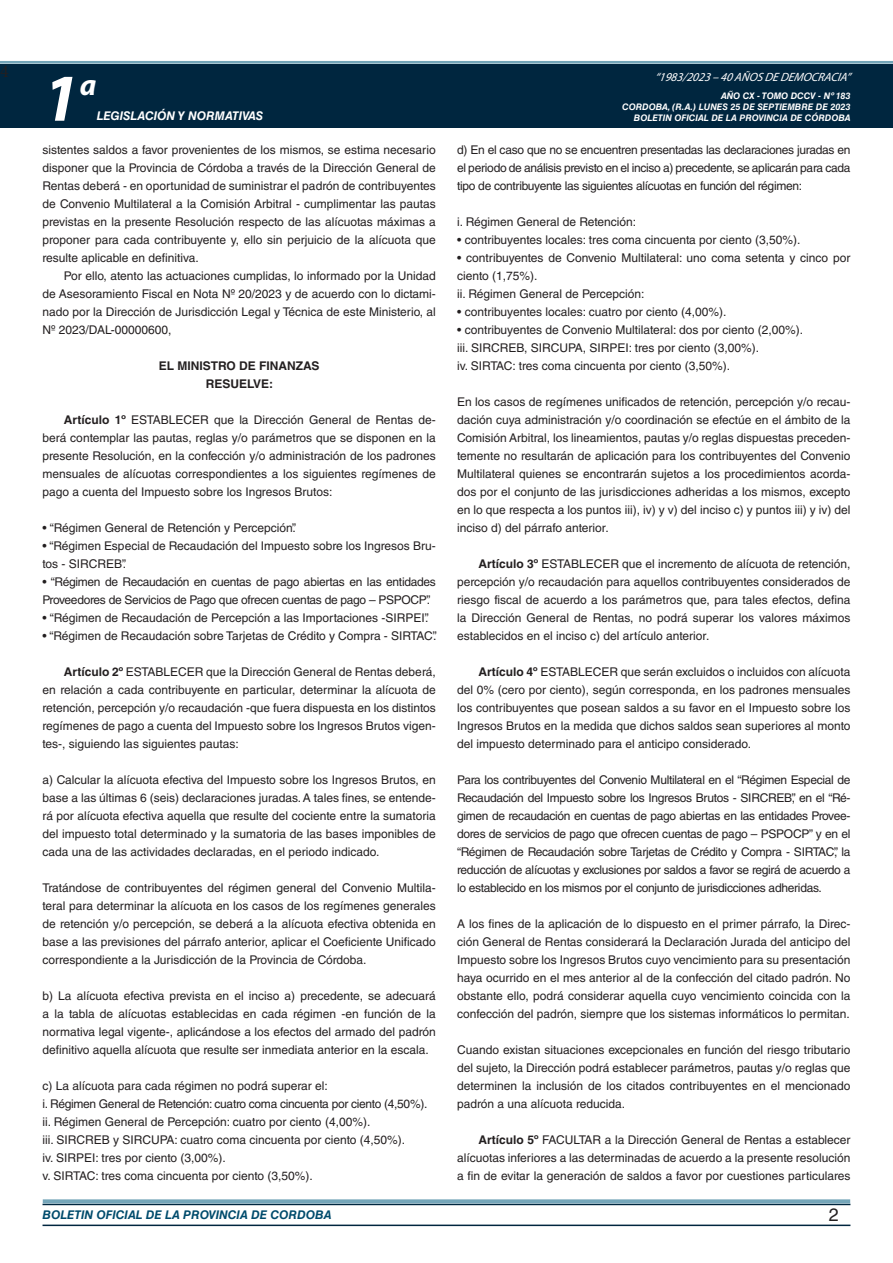
<style>
.page{position:relative;width:893px;height:1263px;background:#fff}
.page>*{position:absolute;margin:0;border:0;box-sizing:border-box;transform-origin:0 0}
.t1{font:italic 700 67.5px "Myriad Pro";color:#fff}
.t2{font:italic 700 30px "Myriad Pro";color:#fff}
.t3{font:18px "Minion Pro";color:#231f20}
.t4{font:18px "Helvetica LT Std";color:#231f20}
.TEXTO_BASE{font:12px/18px "Helvetica LT Std";color:#231f20;text-align:justify}
.TEXTO_BASE-2{font:12px/18px "Helvetica LT Std";letter-spacing:-.025em;color:#231f20}
.t5{font:italic 700 12px "Helvetica LT Std";color:#004b6c}
.t6{font:italic 12px "Myriad Pro";color:#fff}
.RESUELVE{font:700 12px "Helvetica LT Std";color:#231f20}
.t7{font:italic 700 12px "Helvetica LT Std";color:#fff}
.t8{font:italic 700 9px/10.8px "Helvetica LT Std";color:#fff;text-align:right}
.s1{font-weight:700}
</style>
<div class="page">
<div style="left:0;top:61px;width:893px;height:6px;background:#fff;opacity:.75"></div>
<div style="left:0;top:64px;width:893px;height:64px;background:#00263f"></div>
<hr style="left:43px;top:1224px;width:807px;height:2px;background:#00263f">
<div style="left:42px;top:1198px;width:809px;height:8px;background:#fff;opacity:.75"></div>
<h3 class="t3" style="left:0;top:59px;width:10px">4</h3>
<h1 class="t1" style="left:43px;top:54px;width:38px">1</h1>
<h2 class="t2" style="left:80px;top:66px;width:18px">a</h2>
<p class="t7" style="left:97px;top:109px;width:168px">LEGISLACIÓN Y NORMATIVAS</p>
<p class="TEXTO_BASE" style="left:43px;top:141px;width:395px">sistentes saldos a favor provenientes de los mismos, se estima necesario disponer que la Provincia de Córdoba a través de la Dirección General de Rentas deberá - en oportunidad de suministrar el padrón de contribuyentes de Convenio Multilateral a la Comisión Arbitral - cumplimentar las pautas previstas en la presente Resolución respecto de las alícuotas máximas a proponer para cada contribuyente y, ello sin perjuicio de la alícuota que resulte aplicable en definitiva.</p>
<p class="TEXTO_BASE" style="left:43px;top:267px;width:395px;text-indent:21px">Por ello, atento las actuaciones cumplidas, lo informado por la Unidad de Asesoramiento Fiscal en Nota Nº 20/2023 y de acuerdo con lo dictami&shy;nado por la Dirección de Jurisdicción Legal y Técnica de este Ministerio, al Nº 2023/DAL-00000600,</p>
<p class="RESUELVE" style="left:159px;top:358px;width:162px">EL MINISTRO DE FINANZAS</p>
<p class="RESUELVE" style="left:206px;top:376px;width:69px">RESUELVE:</p>
<p class="TEXTO_BASE" style="left:43px;top:411px;width:395px;text-indent:21px"><span class="s1">Artículo 1º</span> ESTABLECER que la Dirección General de Rentas de&shy;berá contemplar las pautas, reglas y/o parámetros que se disponen en la presente Resolución, en la confección y/o administración de los padrones mensuales de alícuotas correspondientes a los siguientes regímenes de pago a cuenta del Impuesto sobre los Ingresos Brutos:</p>
<p class="TEXTO_BASE" style="left:43px;top:519px;width:255px">• “Régimen General de Retención y Percepción”.</p>
<p class="TEXTO_BASE" style="left:43px;top:537px;width:395px">• “Régimen Especial de Recaudación del Impuesto sobre los Ingresos Bru&shy;tos - SIRCREB”.</p>
<p class="TEXTO_BASE-2" style="left:43px;top:573px;width:395px">• “Régimen de Recaudación en cuentas de pago abiertas en las entidades<br>Proveedores de Servicios de Pago que ofrecen cuentas de pago – PSPOCP”.</p>
<p class="TEXTO_BASE" style="left:43px;top:609px;width:388px">• “Régimen de Recaudación de Percepción a las Importaciones -SIRPEI”.</p>
<p class="TEXTO_BASE" style="left:43px;top:627px;width:396px">• “Régimen de Recaudación sobre Tarjetas de Crédito y Compra - SIRTAC”.</p>
<p class="TEXTO_BASE" style="left:43px;top:663px;width:395px;text-indent:21px"><span class="s1">Artículo 2º</span> ESTABLECER que la Dirección General de Rentas deberá, en relación a cada contribuyente en particular, determinar la alícuota de retención, percepción y/o recaudación -que fuera dispuesta en los distintos regímenes de pago a cuenta del Impuesto sobre los Ingresos Brutos vigen&shy;tes-, siguiendo las siguientes pautas:</p>
<p class="TEXTO_BASE" style="left:43px;top:771px;width:395px">a) Calcular la alícuota efectiva del Impuesto sobre los Ingresos Brutos, en base a las últimas 6 (seis) declaraciones juradas. A tales fines, se entende&shy;rá por alícuota efectiva aquella que resulte del cociente entre la sumatoria del impuesto total determinado y la sumatoria de las bases imponibles de cada una de las actividades declaradas, en el periodo indicado.</p>
<p class="TEXTO_BASE" style="left:43px;top:879px;width:395px">Tratándose de contribuyentes del régimen general del Convenio Multila&shy;teral para determinar la alícuota en los casos de los regímenes generales de retención y/o percepción, se deberá a la alícuota efectiva obtenida en base a las previsiones del párrafo anterior, aplicar el Coeficiente Unificado correspondiente a la Jurisdicción de la Provincia de Córdoba.</p>
<p class="TEXTO_BASE" style="left:43px;top:987px;width:395px">b) La alícuota efectiva prevista en el inciso a) precedente, se adecuará a la tabla de alícuotas establecidas en cada régimen -en función de la normativa legal vigente-, aplicándose a los efectos del armado del padrón definitivo aquella alícuota que resulte ser inmediata anterior en la escala.</p>
<p class="TEXTO_BASE" style="left:43px;top:1077px;width:287px">c) La alícuota para cada régimen no podrá superar el:</p>
<p class="TEXTO_BASE-2" style="left:43px;top:1095px;width:386px">i. Régimen General de Retención: cuatro coma cincuenta por ciento (4,50%).</p>
<p class="TEXTO_BASE" style="left:43px;top:1113px;width:329px">ii. Régimen General de Percepción: cuatro por ciento (4,00%).</p>
<p class="TEXTO_BASE" style="left:43px;top:1131px;width:364px">iii. SIRCREB y SIRCUPA: cuatro coma cincuenta por ciento (4,50%).</p>
<p class="TEXTO_BASE" style="left:43px;top:1149px;width:185px">iv. SIRPEI: tres por ciento (3,00%).</p>
<p class="TEXTO_BASE" style="left:43px;top:1167px;width:272px">v. SIRTAC: tres coma cincuenta por ciento (3,50%).</p>
<p class="t6" style="left:655px;top:70px;width:197px">“ 1983/2023 – 40 AÑOS DE DEMOCRACIA”</p>
<p class="t8" style="left:622px;top:91px;width:230px">AÑO CX - TOMO DCCV - Nº 183<br>CORDOBA, (R.A.) LUNES 25 DE SEPTIEMBRE DE 2023<br>BOLETIN OFICIAL DE LA PROVINCIA DE CÓRDOBA</p>
<p class="TEXTO_BASE" style="left:457px;top:141px;width:395px">d) En el caso que no se encuentren presentadas las declaraciones juradas en el periodo de análisis previsto en el inciso a) precedente, se aplicarán para cada tipo de contribuyente las siguientes alícuotas en función del régimen:</p>
<p class="TEXTO_BASE" style="left:457px;top:213px;width:181px">i. Régimen General de Retención:</p>
<p class="TEXTO_BASE" style="left:457px;top:231px;width:345px">• contribuyentes locales: tres coma cincuenta por ciento (3,50%).</p>
<p class="TEXTO_BASE" style="left:457px;top:249px;width:395px">• contribuyentes de Convenio Multilateral: uno coma setenta y cinco por ciento (1,75%).</p>
<p class="TEXTO_BASE" style="left:457px;top:285px;width:189px">ii. Régimen General de Percepción:</p>
<p class="TEXTO_BASE" style="left:457px;top:303px;width:271px">• contribuyentes locales: cuatro por ciento (4,00%).</p>
<p class="TEXTO_BASE" style="left:457px;top:321px;width:347px">• contribuyentes de Convenio Multilateral: dos por ciento (2,00%).</p>
<p class="TEXTO_BASE" style="left:457px;top:339px;width:303px">iii. SIRCREB, SIRCUPA, SIRPEI: tres por ciento (3,00%).</p>
<p class="TEXTO_BASE" style="left:457px;top:357px;width:275px">iv. SIRTAC: tres coma cincuenta por ciento (3,50%).</p>
<p class="TEXTO_BASE" style="left:457px;top:393px;width:395px">En los casos de regímenes unificados de retención, percepción y/o recau&shy;dación cuya administración y/o coordinación se efectúe en el ámbito de la Comisión Arbitral, los lineamientos, pautas y/o reglas dispuestas preceden&shy;temente no resultarán de aplicación para los contribuyentes del Convenio Multilateral quienes se encontrarán sujetos a los procedimientos acorda&shy;dos por el conjunto de las jurisdicciones adheridas a los mismos, excepto en lo que respecta a los puntos iii), iv) y v) del inciso c) y puntos iii) y iv) del inciso d) del párrafo anterior.</p>
<p class="TEXTO_BASE" style="left:457px;top:555px;width:395px;text-indent:21px"><span class="s1">Artículo 3º</span> ESTABLECER que el incremento de alícuota de retención, percepción y/o recaudación para aquellos contribuyentes considerados de riesgo fiscal de acuerdo a los parámetros que, para tales efectos, defina la Dirección General de Rentas, no podrá superar los valores máximos establecidos en el inciso c) del artículo anterior.</p>
<p class="TEXTO_BASE" style="left:457px;top:663px;width:395px;text-indent:21px"><span class="s1">Artículo 4º</span> ESTABLECER que serán excluidos o incluidos con alícuota del 0% (cero por ciento), según corresponda, en los padrones mensuales los contribuyentes que posean saldos a su favor en el Impuesto sobre los Ingresos Brutos en la medida que dichos saldos sean superiores al monto del impuesto determinado para el anticipo considerado.</p>
<p class="TEXTO_BASE" style="left:457px;top:771px;width:395px">Para los contribuyentes del Convenio Multilateral en el “Régimen Especial de Recaudación del Impuesto sobre los Ingresos Brutos - SIRCREB”, en el “Ré&shy;gimen de recaudación en cuentas de pago abiertas en las entidades Provee&shy;dores de servicios de pago que ofrecen cuentas de pago – PSPOCP” y en el “Régimen de Recaudación sobre Tarjetas de Crédito y Compra - SIRTAC”, la reducción de alícuotas y exclusiones por saldos a favor se regirá de acuerdo a lo establecido en los mismos por el conjunto de jurisdicciones adheridas.</p>
<p class="TEXTO_BASE" style="left:457px;top:915px;width:395px">A los fines de la aplicación de lo dispuesto en el primer párrafo, la Direc&shy;ción General de Rentas considerará la Declaración Jurada del anticipo del Impuesto sobre los Ingresos Brutos cuyo vencimiento para su presentación haya ocurrido en el mes anterior al de la confección del citado padrón. No obstante ello, podrá considerar aquella cuyo vencimiento coincida con la confección del padrón, siempre que los sistemas informáticos lo permitan.</p>
<p class="TEXTO_BASE" style="left:457px;top:1041px;width:395px">Cuando existan situaciones excepcionales en función del riesgo tributario del sujeto, la Dirección podrá establecer parámetros, pautas y/o reglas que determinen la inclusión de los citados contribuyentes en el mencionado padrón a una alícuota reducida.</p>
<p class="TEXTO_BASE" style="left:457px;top:1131px;width:395px;text-indent:21px"><span class="s1">Artículo 5º</span> FACULTAR a la Dirección General de Rentas a establecer alícuotas inferiores a las determinadas de acuerdo a la presente resolución a fin de evitar la generación de saldos a favor por cuestiones particulares</p>
<p class="t5" style="left:43px;top:1208px;width:290px">BOLETIN OFICIAL DE LA PROVINCIA DE CORDOBA</p>
<p class="t4" style="left:829px;top:1204px;width:12px">2</p>
</div>
